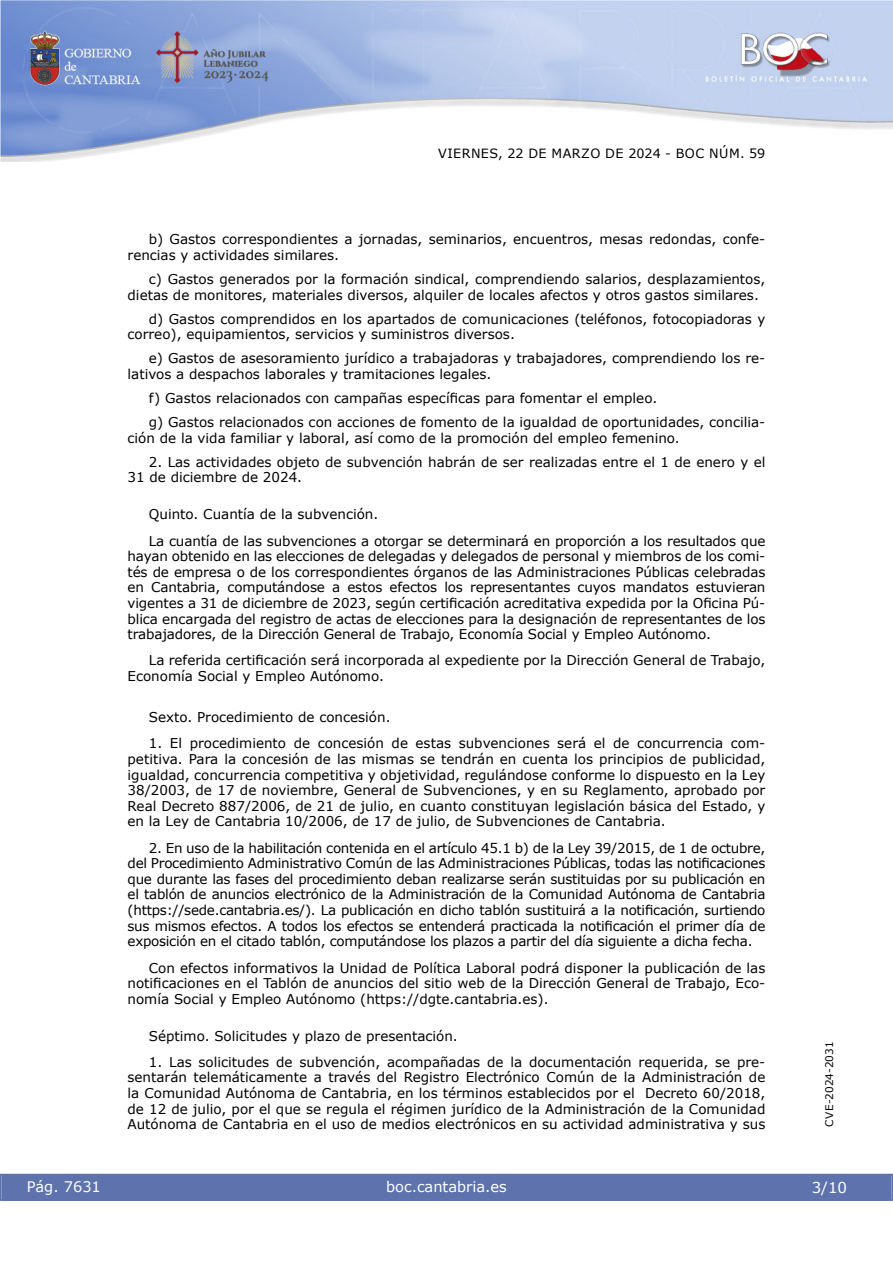
<style>
.page{position:relative;width:893px;height:1263px;background:#fff}
.page>*{position:absolute;margin:0;border:0;box-sizing:border-box;transform-origin:0 0}
.t1{font:15px "Verdana 2";color:#fff}
.t2{font:14.55px "Verdana 2";color:#fff}
.inicio_de_parrafo{font:13.5px/15.6px "Verdana";color:#000}
.inicio_de_parrafo-2{font:13.5px/15.6px "Verdana 2";color:#000;text-align:justify}
.t3{font:12.75px "Verdana 2";letter-spacing:.035em;color:#000}
.t4{font:10.5px "Verdana 2";color:#000}
.s1{font-family:"Verdana 2"}
.s2{font-family:"Verdana"}
</style>
<div class="page">
<img style="left:0;top:0;width:893px;height:161px">
<div style="left:1px;top:1174px;width:890px;height:27px;background:#5e73ae"></div>
<p class="t3" style="left:438px;top:144px;width:329px">VIERNES, 22 DE MARZO DE 2024 - BOC NÚM. 59</p>
<p class="inicio_de_parrafo" style="left:128px;top:231px;width:639px;text-indent:21px">b) Gastos correspondientes a jornadas, seminarios, encuentros, mesas redondas, confe&shy;<span class="s1">rencias y actividades similares.</span></p>
<p class="inicio_de_parrafo-2" style="left:128px;top:271px;width:639px;text-indent:21px"><span class="s2">c) Gastos generados por la formación sindical, comprendiendo salarios, desplazamientos, </span>dietas de monitores, materiales diversos, alquiler de locales afectos y otros gastos similares.</p>
<p class="inicio_de_parrafo" style="left:128px;top:311px;width:639px;text-indent:21px">d) Gastos comprendidos en los apartados de comunicaciones (teléfonos, fotocopiadoras y correo), equipamientos, servicios y suministros diversos.</p>
<p class="inicio_de_parrafo" style="left:128px;top:350px;width:639px;text-indent:21px">e) Gastos de asesoramiento jurídico a trabajadoras y trabajadores, comprendiendo los re&shy;<span class="s1">lativos a despachos laborales y tramitaciones legales.</span></p>
<p class="inicio_de_parrafo" style="left:149px;top:390px;width:510px">f) Gastos relacionados con campañas específicas para fomentar el empleo.</p>
<p class="inicio_de_parrafo" style="left:128px;top:414px;width:639px;text-indent:21px">g) Gastos relacionados con acciones de fomento de la igualdad de oportunidades, concilia&shy;ción de la vida familiar y laboral, así como de la promoción del empleo femenino.</p>
<p class="inicio_de_parrafo" style="left:128px;top:454px;width:639px;text-indent:21px">2. Las actividades objeto de subvención habrán de ser realizadas entre el 1 de enero y el<br><span class="s1">31 de diciembre de 2024.</span></p>
<p class="inicio_de_parrafo" style="left:149px;top:506px;width:231px">Quinto. Cuantía de la subvención.</p>
<p class="inicio_de_parrafo-2" style="left:128px;top:533px;width:639px;text-indent:21px"><span class="s2">La cuantía de las subvenciones a otorgar se determinará en proporción a los resultados que </span>hayan obtenido en las elecciones de delegadas y delegados de personal y miembros de los comi&shy;tés de empresa o de los correspondientes órganos de las Administraciones Públicas celebradas en Cantabria, computándose a estos efectos los representantes cuyos mandatos estuvieran <span class="s2">vigentes a 31 de diciembre de 2023, según certificación acreditativa expedida por la Oficina Pú&shy;</span>blica encargada del registro de actas de elecciones para la designación de representantes de los <span class="s2">trabajadores, de la Dirección General de Trabajo, Economía Social y Empleo Autónomo.</span></p>
<p class="inicio_de_parrafo" style="left:128px;top:653px;width:639px;text-indent:21px">La referida certificación será incorporada al expediente por la Dirección General de Trabajo,<br>Economía Social y Empleo Autónomo.</p>
<p class="inicio_de_parrafo-2" style="left:149px;top:709px;width:243px">Sexto. Procedimiento de concesión.</p>
<p class="inicio_de_parrafo-2" style="left:128px;top:735px;width:639px;text-indent:21px">1. El procedimiento de concesión de estas subvenciones será el de concurrencia com&shy;petitiva. Para la concesión de las mismas se tendrán en cuenta los principios de publicidad, igualdad, concurrencia competitiva y objetividad, regulándose conforme lo dispuesto en la Ley <span class="s2">38/2003, de 17 de noviembre, General de Subvenciones, y en su Reglamento, aprobado por Real Decreto 887/2006, de 21 de julio, en cuanto constituyan legislación básica del Estado, y </span>en la Ley de Cantabria 10/2006, de 17 de julio, de Subvenciones de Cantabria.</p>
<p class="inicio_de_parrafo" style="left:128px;top:840px;width:639px;text-align:justify;text-indent:21px">2. En uso de la habilitación contenida en el artículo 45.1 b) de la Ley 39/2015, de 1 de octubre, del Procedimiento Administrativo Común de las Administraciones Públicas, todas las notificaciones que durante las fases del procedimiento deban realizarse serán sustituidas por su publicación en <span class="s1">el tablón de anuncios electrónico de la Administración de la Comunidad Autónoma de Cantabria </span>(https://sede.cantabria.es/). La publicación en dicho tablón sustituirá a la notificación, surtiendo sus mismos efectos. A todos los efectos se entenderá practicada la notificación el primer día de exposición en el citado tablón, computándose los plazos a partir del día siguiente a dicha fecha.</p>
<p class="inicio_de_parrafo" style="left:128px;top:960px;width:639px;text-align:justify;text-indent:21px">Con efectos informativos la Unidad de Política Laboral podrá disponer la publicación de las notificaciones en el Tablón de anuncios del sitio web de la Dirección General de Trabajo, Eco&shy;nomía Social y Empleo Autónomo (https://dgte.cantabria.es).</p>
<p class="inicio_de_parrafo" style="left:149px;top:1028px;width:311px">Séptimo. Solicitudes y plazo de presentación.</p>
<p class="inicio_de_parrafo-2" style="left:128px;top:1054px;width:639px;text-indent:21px">1. Las solicitudes de subvención, acompañadas de la documentación requerida, se pre&shy;sentarán telemáticamente a través del Registro Electrónico Común de la Administración de <span class="s2">la Comunidad Autónoma de Cantabria, en los términos establecidos por el Decreto 60/2018, de 12 de julio, por el que se regula el régimen jurídico de la Administración de la Comunidad </span>Autónoma de Cantabria en el uso de medios electrónicos en su actividad administrativa y sus</p>
<p class="t2" style="left:27px;top:1177px;width:76px">Pág. 7631</p>
<p class="t2" style="left:386px;top:1177px;width:122px">boc.cantabria.es</p>
<p class="t4" style="left:822px;top:1126px;width:87px;rotate:-90deg">CVE-2024-2031</p>
<p class="t1" style="left:812px;top:1177px;width:37px">3/10</p>
</div>
